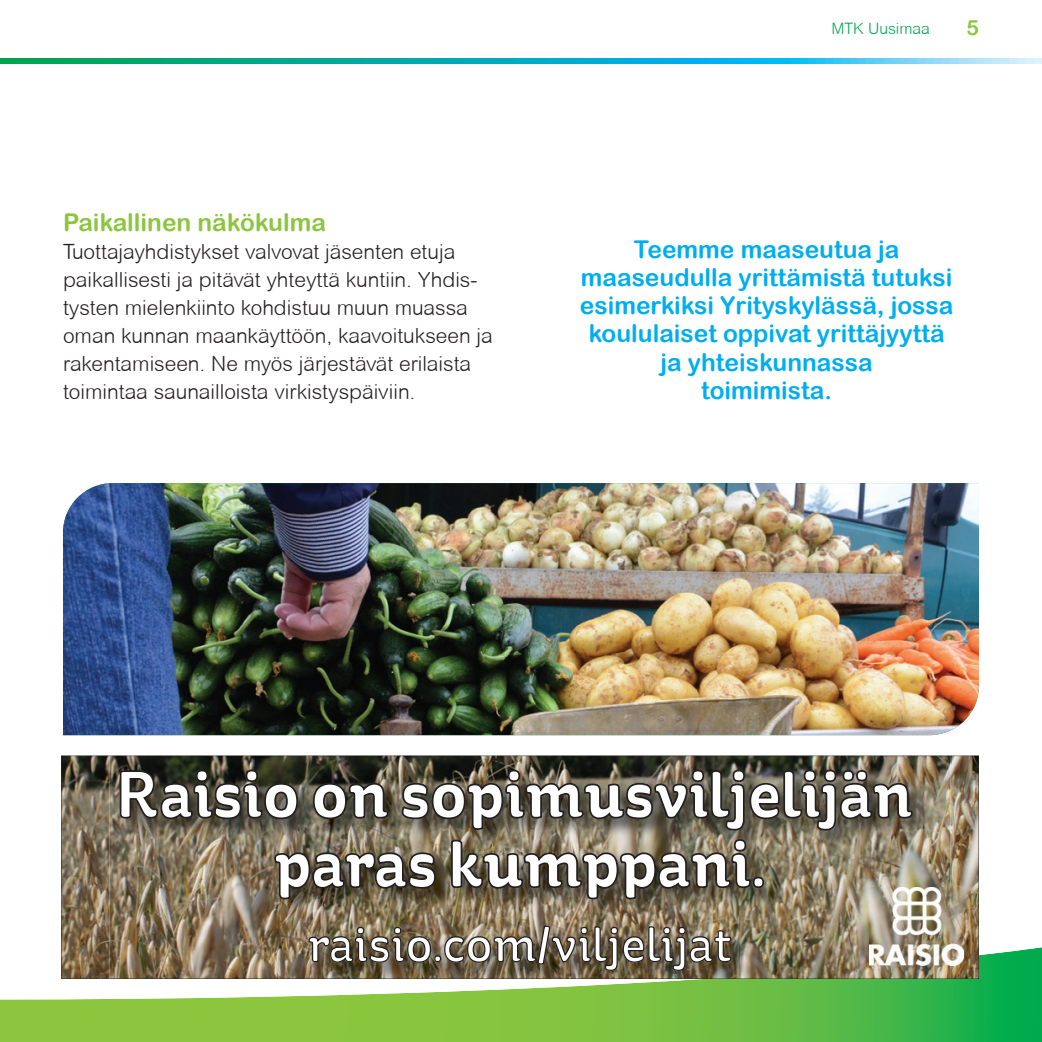
<style>
.page{position:relative;width:1042px;height:1042px;background:#fff}
.page>*{position:absolute;margin:0;border:0;box-sizing:border-box;transform-origin:0 0}
.t1{font:700 66.5px/69.5px "St Ryde";color:#fff;text-align:center}
.t2{font:500 49.52px "St Ryde";color:#fff}
.t3{font:24.5px/28px "Arial Rounded MT Bold";color:#00aeef;text-align:center}
.t4{font:24.5px "Arial Rounded MT Bold";color:#8bc63e}
.t5{font:300 21px/28px "Arial Rounded MT";color:#231f20}
.t6{font:21px "Arial Rounded MT Bold";color:#8bc63e}
.t7{font:300 15.75px "Arial Rounded MT";color:#00a54f}
</style>
<div class="page">
<svg style="left:0;top:58px;width:1042px;height:5px;background:#1eb4b9"></svg>
<svg style="left:0;top:999px;width:1042px;height:43px;background:#70c042"></svg>
<svg style="left:61px;top:755px;width:981px;height:244px"></svg>
<img style="left:61px;top:756px;width:918px;height:223px">
<img style="left:63px;top:483px;width:916px;height:252px">
<p class="t4" style="left:63px;top:208px;width:264px">Paikallinen näkökulma</p>
<p class="t5" style="left:63px;top:237px;width:431px">Tuottajayhdistykset valvovat jäsenten etuja paikallisesti ja pitävät yhteyttä kuntiin. Yhdis&shy;tysten mielenkiinto kohdistuu muun muassa oman kunnan maankäyttöön, kaavoitukseen ja rakentamiseen. Ne myös järjestävät erilaista toimintaa saunailloista virkistyspäiviin.</p>
<p class="t7" style="left:831px;top:19px;width:100px">MTK Uusimaa</p>
<p class="t6" style="left:966px;top:15px;width:14px">5</p>
<p class="t3" style="left:580px;top:235px;width:375px">Teemme maaseutua ja maaseudulla yrittämistä tutuksi esimerkiksi Yrityskylässä, jossa koululaiset oppivat yrittäjyyttä ja yhteiskunnassa<br>toimimista.</p>
<h1 class="t1" style="left:115px;top:762px;width:799px">Raisio on sopimusviljelijän paras kumppani.</h1>
<h2 class="t2" style="left:308px;top:915px;width:425px">raisio.com/viljelijat</h2>
</div>
